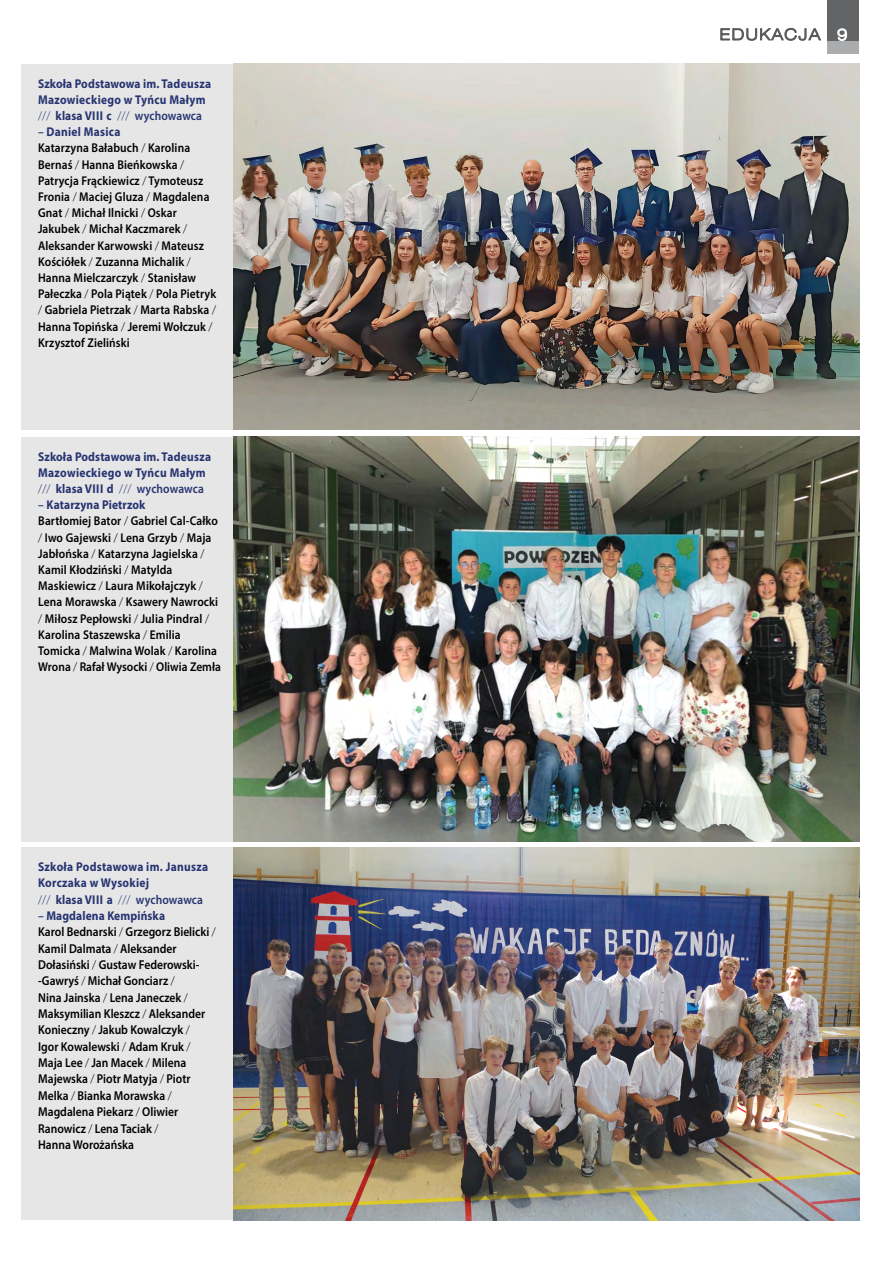
<style>
.page{position:relative;width:893px;height:1263px;background:#fff}
.page>*{position:absolute;margin:0;border:0;box-sizing:border-box;transform-origin:0 0}
.t1{font:600 12.9px/16.4px "Myriad Pro";color:#000;scale:.9 1}
.t2{font:600 12.75px/16.2px "Myriad Pro";letter-spacing:.01em;color:#000;scale:.9 1}
.t3{font:700 12.75px/16.2px "Myriad Pro";letter-spacing:.02em;color:#273471;scale:.9 1}
.s1{font-weight:300}
.s2{font-weight:600}
.s3{color:#273471}
.s4{font-weight:700;color:#273471}
.s5{font-weight:300;font-size:12.75px}
</style>
<div class="page">
<div style="left:21px;top:64px;width:213px;height:365px;background:#e6e6e6"></div>
<div style="left:21px;top:437px;width:213px;height:404px;background:#e6e6e6"></div>
<div style="left:21px;top:847px;width:213px;height:373px;background:#e6e6e6"></div>
<img style="left:234px;top:436px;width:625px;height:405px">
<img style="left:234px;top:847px;width:625px;height:373px">
<img style="left:234px;top:64px;width:625px;height:365px">
<div style="left:827px;top:40px;width:32px;height:13px;background:#abacad"></div>
<svg style="left:720px;top:28px;width:101px;height:13px"></svg>
<div style="left:827px;top:0;width:32px;height:40px;background:#636466"></div>
<svg style="left:837px;top:28px;width:10px;height:13px"></svg>
<p class="t3" style="left:38px;top:75px;width:194px">Szkoła Podstawowa im. Tadeusza<br>Mazowieckiego w Tyńcu Małym <span class="s1">///</span> klasa VIII c <span class="s1">///</span> <span class="s2">wychowawca</span></p>
<p class="t2" style="left:38px;top:123px;width:199px"><span class="s3">–</span> <span class="s4">Daniel Masica<br></span>Katarzyna Bałabuch <span class="s1">/</span> Karolina<br>Bernaś <span class="s1">/</span> Hanna Bieńkowska <span class="s1">/<br></span>Patrycja Frąckiewicz <span class="s1">/</span> Tymoteusz<br>Fronia <span class="s1">/</span> Maciej Gluza <span class="s1">/</span> Magdalena<br>Gnat <span class="s1">/</span> Michał Ilnicki <span class="s1">/</span> Oskar<br>Jakubek <span class="s1">/</span> Michał Kaczmarek <span class="s1">/<br></span>Aleksander Karwowski <span class="s1">/</span> Mateusz<br>Kościółek <span class="s1">/</span> Zuzanna Michalik <span class="s1">/<br></span>Hanna Mielczarczyk <span class="s1">/</span> Stanisław<br>Pałeczka <span class="s1">/</span> Pola Piątek <span class="s1">/</span> Pola Pietryk <span class="s1">/</span> Gabriela Pietrzak <span class="s1">/</span> Marta Rabska <span class="s1">/<br></span>Hanna Topińska <span class="s1">/</span> Jeremi Wołczuk <span class="s1">/<br></span>Krzysztof Zieliński</p>
<p class="t3" style="left:38px;top:448px;width:194px">Szkoła Podstawowa im. Tadeusza<br>Mazowieckiego w Tyńcu Małym <span class="s1">///</span> klasa VIII d <span class="s1">///</span> <span class="s2">wychowawca</span></p>
<p class="t2" style="left:38px;top:496px;width:204px"><span class="s3">–</span> <span class="s4">Katarzyna Pietrzok<br></span>Bartłomiej Bator <span class="s1">/</span> Gabriel Cal-Całko <span class="s1">/</span> Iwo Gajewski <span class="s1">/</span> Lena Grzyb <span class="s1">/</span> Maja<br>Jabłońska <span class="s1">/</span> Katarzyna Jagielska <span class="s1">/<br></span>Kamil Kłodziński <span class="s1">/</span> Matylda<br>Maskiewicz <span class="s1">/</span> Laura Mikołajczyk <span class="s1">/<br></span>Lena Morawska <span class="s1">/</span> Ksawery Nawrocki <span class="s1">/</span> Miłosz Pepłowski <span class="s1">/</span> Julia Pindral <span class="s1">/<br></span>Karolina Staszewska <span class="s1">/</span> Emilia<br>Tomicka <span class="s1">/</span> Malwina Wolak <span class="s1">/</span> Karolina<br>Wrona <span class="s1">/</span> Rafał Wysocki <span class="s1">/</span> Oliwia Zemła</p>
<p class="t3" style="left:38px;top:858px;width:190px">Szkoła Podstawowa im. Janusza<br>Korczaka w Wysokiej<br><span class="s1">///</span> klasa VIII a <span class="s1">///</span> <span class="s2">wychowawca</span></p>
<p class="t3" style="left:38px;top:907px;width:143px"><span class="s2">–</span> Magdalena Kempińska</p>
<p class="t1" style="left:38px;top:923px;width:199px">Karol Bednarski <span class="s5">/</span> Grzegorz Bielicki <span class="s5">/<br></span>Kamil Dalmata <span class="s5">/</span> Aleksander<br>Dołasiński <span class="s5">/</span> Gustaw Federowski--Gawryś <span class="s5">/</span> Michał Gonciarz <span class="s5">/<br></span>Nina Jainska <span class="s5">/</span> Lena Janeczek <span class="s5">/<br></span>Maksymilian Kleszcz <span class="s5">/</span> Aleksander<br>Konieczny <span class="s5">/</span> Jakub Kowalczyk <span class="s5">/<br></span>Igor Kowalewski <span class="s5">/</span> Adam Kruk <span class="s5">/<br></span>Maja Lee <span class="s5">/</span> Jan Macek <span class="s5">/</span> Milena<br>Majewska <span class="s5">/</span> Piotr Matyja <span class="s5">/</span> Piotr<br>Melka <span class="s5">/</span> Bianka Morawska <span class="s5">/<br></span>Magdalena Piekarz <span class="s5">/</span> Oliwier<br>Ranowicz <span class="s5">/</span> Lena Taciak <span class="s5">/<br></span>Hanna Worożańska</p>
</div>
